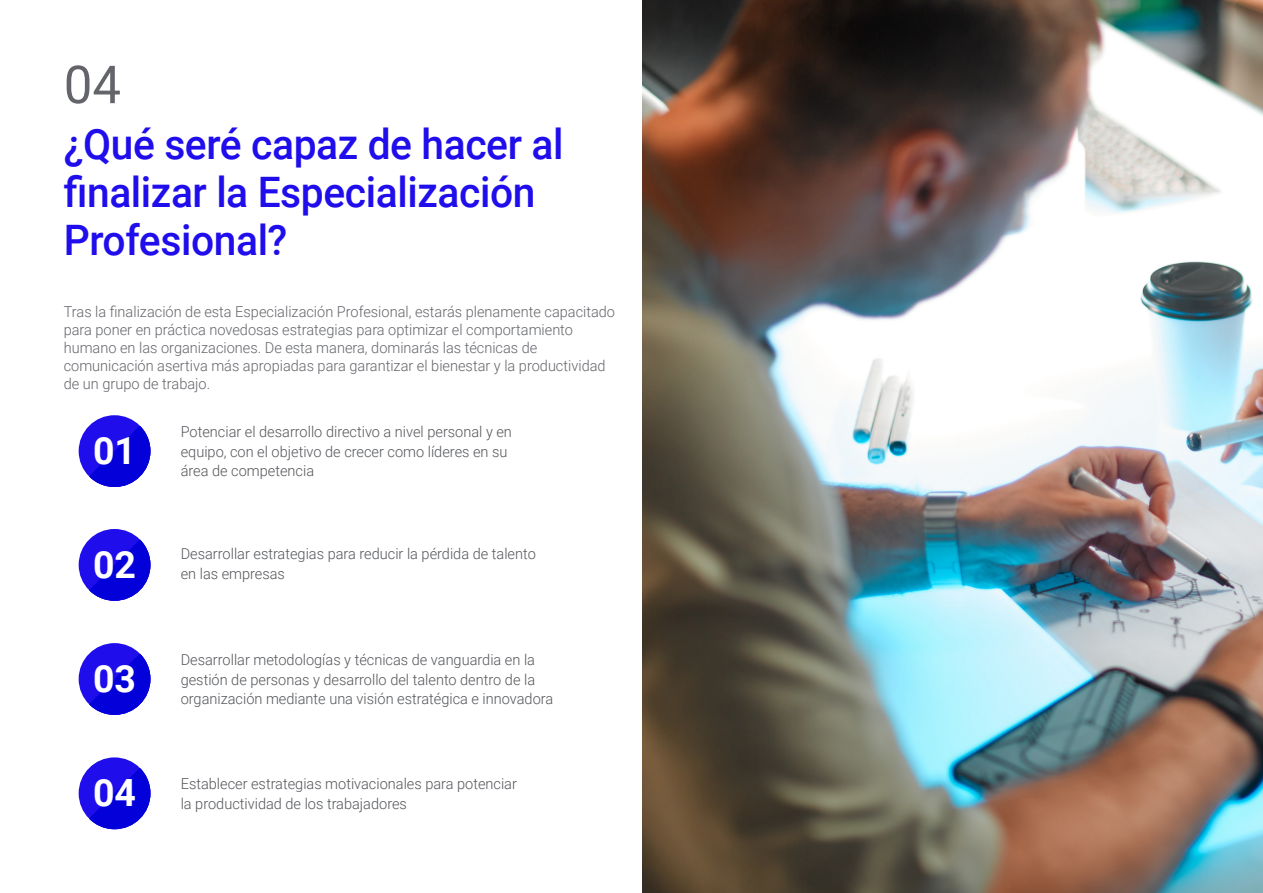
<style>
.page{position:relative;width:1263px;height:893px;background:#fff}
.page>*{position:absolute;margin:0;border:0;box-sizing:border-box;transform-origin:0 0}
.t1{font:52.5px "Roboto";color:#63656a}
.Portadilla{font:500 42px/48px "Roboto";letter-spacing:-.01em;color:#1f0dec}
.Texto{font:700 37.5px "Roboto";color:#fff}
.Texto-2{font:300 15px/19.5px "Roboto";color:#54555a}
.Texto-3{font:300 15px/18px "Roboto";color:#63656a}
</style>
<div class="page">
<div style="left:79px;top:529px;width:71px;height:72px;background:#1f0dec;border-radius:50%"></div>
<svg style="left:89px;top:539px;width:61px;height:62px"></svg>
<div style="left:79px;top:757px;width:71px;height:72px;background:#1f0dec;border-radius:50%"></div>
<svg style="left:89px;top:768px;width:61px;height:61px"></svg>
<div style="left:79px;top:643px;width:71px;height:72px;background:#1f0dec;border-radius:50%"></div>
<svg style="left:89px;top:654px;width:61px;height:61px"></svg>
<div style="left:79px;top:415px;width:71px;height:72px;background:#1f0dec;border-radius:50%"></div>
<svg style="left:89px;top:426px;width:61px;height:61px"></svg>
<img style="left:642px;top:0;width:621px;height:893px">
<p class="t1" style="left:64px;top:48px;width:59px">04</p>
<p class="Portadilla" style="left:64px;top:119px;width:501px">¿Qué seré capaz de hacer al finalizar la Especialización<br>Profesional?</p>
<p class="Texto-3" style="left:64px;top:302px;width:553px">Tras la finalización de esta Especialización Profesional, estarás plenamente capacitado para poner en práctica novedosas estrategias para optimizar el comportamiento humano en las organizaciones. De esta manera, dominarás las técnicas de comunicación asertiva más apropiadas para garantizar el bienestar y la productividad de un grupo de trabajo.</p>
<p class="Texto" style="left:93px;top:424px;width:45px">01</p>
<p class="Texto-2" style="left:181px;top:422px;width:333px">Potenciar el desarrollo directivo a nivel personal y en equipo, con el objetivo de crecer como líderes en su área de competencia</p>
<p class="Texto" style="left:93px;top:538px;width:45px">02</p>
<p class="Texto-2" style="left:181px;top:544px;width:357px">Desarrollar estrategias para reducir la pérdida de talento en las empresas</p>
<p class="Texto" style="left:93px;top:652px;width:45px">03</p>
<p class="Texto-2" style="left:181px;top:649px;width:374px">Desarrollar metodologías y técnicas de vanguardia en la gestión de personas y desarrollo del talento dentro de la organización mediante una visión estratégica e innovadora</p>
<p class="Texto" style="left:93px;top:766px;width:45px">04</p>
<p class="Texto-2" style="left:181px;top:773px;width:338px">Establecer estrategias motivacionales para potenciar la productividad de los trabajadores</p>
</div>
